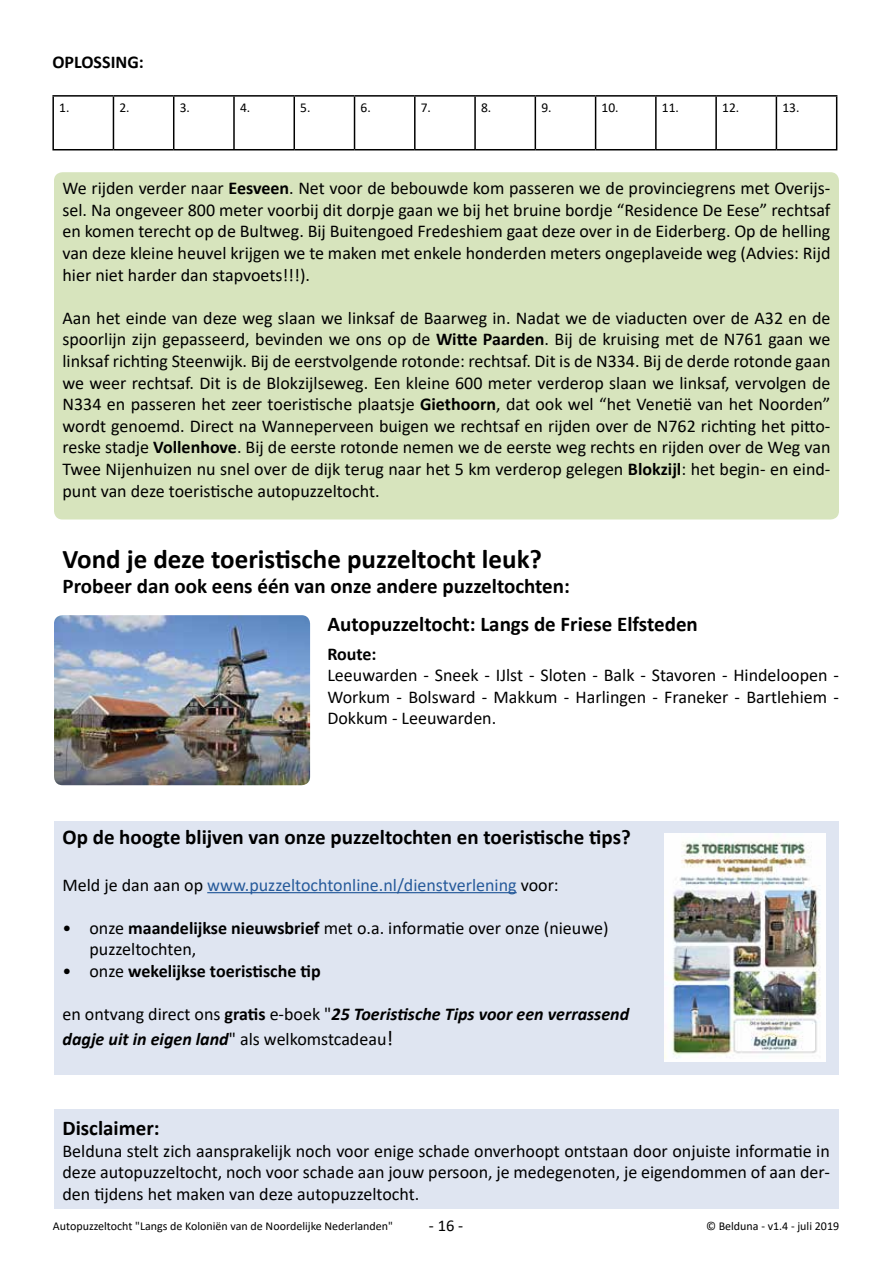
<style>
.page{position:relative;width:893px;height:1263px;background:#fff}
.page>*{position:absolute;margin:0;border:0;box-sizing:border-box;transform-origin:0 0}
.t1{font:700 27px "Calibri";color:#000}
.t2{font:700 21px/38px "Calibri";color:#000}
.t3{font:18px/21.6px "Calibri";color:#000;text-align:justify}
.t4{font:italic 700 18px/25.2px "Calibri";color:#000}
.t5{font:18px "Calibri";color:#275b9b}
.t6{font:700 18px "Calibri";color:#000}
.t7{font:16.5px "Calibri";color:#000}
.t8{font:13.5px "Calibri";color:#000}
.t9{font:12px "Calibri";color:#000}
.s1{font-weight:700}
.s2{color:#000}
.s3{font-weight:400}
.s4{font-weight:400;font-style:normal}
.s5{font-style:normal}
.s6{font-weight:400;font-style:normal;font-size:21px}
</style>
<div class="page">
<hr style="left:52px;top:95px;width:61px;height:2px;background:#000">
<hr style="left:52px;top:97px;width:2px;height:52px;background:#000">
<hr style="left:113px;top:95px;width:61px;height:2px;background:#000">
<hr style="left:113px;top:97px;width:1px;height:52px;background:#000">
<hr style="left:174px;top:95px;width:60px;height:2px;background:#000">
<hr style="left:173px;top:97px;width:1px;height:52px;background:#000">
<hr style="left:234px;top:95px;width:60px;height:2px;background:#000">
<hr style="left:233px;top:97px;width:2px;height:52px;background:#000">
<hr style="left:294px;top:95px;width:61px;height:2px;background:#000">
<hr style="left:293px;top:97px;width:2px;height:52px;background:#000">
<hr style="left:355px;top:95px;width:60px;height:2px;background:#000">
<hr style="left:354px;top:97px;width:1px;height:52px;background:#000">
<hr style="left:415px;top:95px;width:60px;height:2px;background:#000">
<hr style="left:414px;top:97px;width:2px;height:52px;background:#000">
<hr style="left:475px;top:95px;width:60px;height:2px;background:#000">
<hr style="left:474px;top:97px;width:2px;height:52px;background:#000">
<hr style="left:535px;top:95px;width:61px;height:2px;background:#000">
<hr style="left:535px;top:97px;width:1px;height:52px;background:#000">
<hr style="left:596px;top:95px;width:60px;height:2px;background:#000">
<hr style="left:595px;top:97px;width:1px;height:52px;background:#000">
<hr style="left:656px;top:95px;width:60px;height:2px;background:#000">
<hr style="left:655px;top:97px;width:2px;height:52px;background:#000">
<hr style="left:716px;top:95px;width:60px;height:2px;background:#000">
<hr style="left:715px;top:97px;width:2px;height:52px;background:#000">
<hr style="left:776px;top:95px;width:61px;height:2px;background:#000">
<hr style="left:776px;top:97px;width:1px;height:52px;background:#000">
<hr style="left:836px;top:97px;width:1px;height:52px;background:#000">
<hr style="left:52px;top:149px;width:61px;height:1px;background:#000">
<hr style="left:113px;top:149px;width:61px;height:1px;background:#000">
<hr style="left:174px;top:149px;width:60px;height:1px;background:#000">
<hr style="left:234px;top:149px;width:60px;height:1px;background:#000">
<hr style="left:294px;top:149px;width:61px;height:1px;background:#000">
<hr style="left:355px;top:149px;width:60px;height:1px;background:#000">
<hr style="left:415px;top:149px;width:60px;height:1px;background:#000">
<hr style="left:475px;top:149px;width:60px;height:1px;background:#000">
<hr style="left:535px;top:149px;width:61px;height:1px;background:#000">
<hr style="left:596px;top:149px;width:60px;height:1px;background:#000">
<hr style="left:656px;top:149px;width:60px;height:1px;background:#000">
<hr style="left:716px;top:149px;width:60px;height:1px;background:#000">
<hr style="left:776px;top:149px;width:61px;height:1px;background:#000">
<div style="left:54px;top:172px;width:785px;height:347px;background:#d7e4bd;border-radius:9px"></div>
<img style="left:54px;top:615px;width:256px;height:170px">
<div style="left:54px;top:821px;width:784px;height:253px;background:#dfe5f1"></div>
<hr style="left:207px;top:892px;width:310px;height:1px;background:#275b9b">
<img style="left:665px;top:834px;width:161px;height:227px">
<div style="left:54px;top:1110px;width:784px;height:99px;background:#dfe5f1"></div>
<p class="t6" style="left:52px;top:49px;width:93px">OPLOSSING:</p>
<p class="t8" style="left:59px;top:98px;width:12px">1.</p>
<p class="t8" style="left:119px;top:98px;width:12px">2.</p>
<p class="t8" style="left:180px;top:98px;width:12px">3.</p>
<p class="t8" style="left:240px;top:98px;width:12px">4.</p>
<p class="t8" style="left:300px;top:98px;width:12px">5.</p>
<p class="t8" style="left:361px;top:98px;width:12px">6.</p>
<p class="t8" style="left:421px;top:98px;width:12px">7.</p>
<p class="t8" style="left:481px;top:98px;width:12px">8.</p>
<p class="t8" style="left:541px;top:98px;width:12px">9.</p>
<p class="t8" style="left:602px;top:98px;width:19px">10.</p>
<p class="t8" style="left:662px;top:98px;width:19px">11.</p>
<p class="t8" style="left:722px;top:98px;width:19px">12.</p>
<p class="t8" style="left:782px;top:98px;width:19px">13.</p>
<p class="t3" style="left:63px;top:177px;width:769px">We rijden verder naar <span class="s1">Eesveen</span>. Net voor de bebouwde kom passeren we de provinciegrens met Overijs&shy;sel. Na ongeveer 800 meter voorbij dit dorpje gaan we bij het bruine bordje “Residence De Eese” rechtsaf en komen terecht op de Bultweg. Bij Buitengoed Fredeshiem gaat deze over in de Eiderberg. Op de helling van deze kleine heuvel krijgen we te maken met enkele honderden meters ongeplaveide weg (Advies: Rijd hier niet harder dan stapvoets!!!).</p>
<p class="t3" style="left:63px;top:307px;width:769px">Aan het einde van deze weg slaan we linksaf de Baarweg in. Nadat we de viaducten over de A32 en de spoorlijn zijn gepasseerd, bevinden we ons op de <span class="s1">Witte Paarden</span>. Bij de kruising met de N761 gaan we linksaf richting Steenwijk. Bij de eerstvolgende rotonde: rechtsaf. Dit is de N334. Bij de derde rotonde gaan we weer rechtsaf. Dit is de Blokzijlseweg. Een kleine 600 meter verderop slaan we linksaf, vervolgen de N334 en passeren het zeer toeristische plaatsje <span class="s1">Giethoorn</span>, dat ook wel “het Venetië van het Noorden” wordt genoemd. Direct na Wanneperveen buigen we rechtsaf en rijden over de N762 richting het pitto&shy;reske stadje <span class="s1">Vollenhove</span>. Bij de eerste rotonde nemen we de eerste weg rechts en rijden over de Weg van Twee Nijenhuizen nu snel over de dijk terug naar het 5 km verderop gelegen <span class="s1">Blokzijl</span>: het begin- en eind&shy;punt van deze toeristische autopuzzeltocht.</p>
<h1 class="t1" style="left:63px;top:540px;width:481px">Vond je deze toeristische puzzeltocht leuk?</h1>
<p class="t2" style="left:327px;top:567px;width:372px;text-indent:-265px">Probeer dan ook eens één van onze andere puzzeltochten:<br>Autopuzzeltocht: Langs de Friese Elfsteden</p>
<p class="t6" style="left:327px;top:641px;width:51px">Route:</p>
<p class="t3" style="left:327px;top:664px;width:513px">Leeuwarden - Sneek - IJlst - Sloten - Balk - Stavoren - Hindeloopen - Workum - Bolsward - Makkum - Harlingen - Franeker - Bartlehiem - Dokkum - Leeuwarden.</p>
<p class="t2" style="left:63px;top:818px;width:570px">Op de hoogte blijven van onze puzzeltochten en toeristische tips?</p>
<p class="t5" style="left:63px;top:872px;width:498px"><span class="s2">Meld je dan aan op</span> www.puzzeltochtonline.nl/dienstverlening <span class="s2">voor:</span></p>
<p class="t3" style="left:90px;top:917px;width:520px;text-indent:-27px">• onze <span class="s1">maandelijkse nieuwsbrief</span> met o.a. informatie over onze (nieuwe) puzzeltochten,</p>
<p class="t6" style="left:63px;top:958px;width:260px"><span class="s3">• onze</span> wekelijkse toeristische tip</p>
<p class="t4" style="left:63px;top:1001px;width:568px"><span class="s4">en ontvang direct ons</span> <span class="s5">gratis</span> <span class="s4">e-boek "</span>25 Toeristische Tips voor een verrassend dagje uit in eigen land<span class="s4">" als welkomstcadeau</span><span class="s6">!</span></p>
<p class="t2" style="left:63px;top:1109px;width:99px">Disclaimer:</p>
<p class="t3" style="left:63px;top:1139px;width:769px">Belduna stelt zich aansprakelijk noch voor enige schade onverhoopt ontstaan door onjuiste informatie in deze autopuzzeltocht, noch voor schade aan jouw persoon, je medegenoten, je eigendommen of aan der&shy;den tijdens het maken van deze autopuzzeltocht.</p>
<p class="t9" style="left:53px;top:1218px;width:341px">Autopuzzeltocht "Langs de Koloniën van de Noordelijke Nederlanden"</p>
<p class="t7" style="left:429px;top:1214px;width:36px">- 16 -</p>
<p class="t9" style="left:706px;top:1218px;width:135px">© Belduna - v1.4 - juli 2019</p>
</div>
